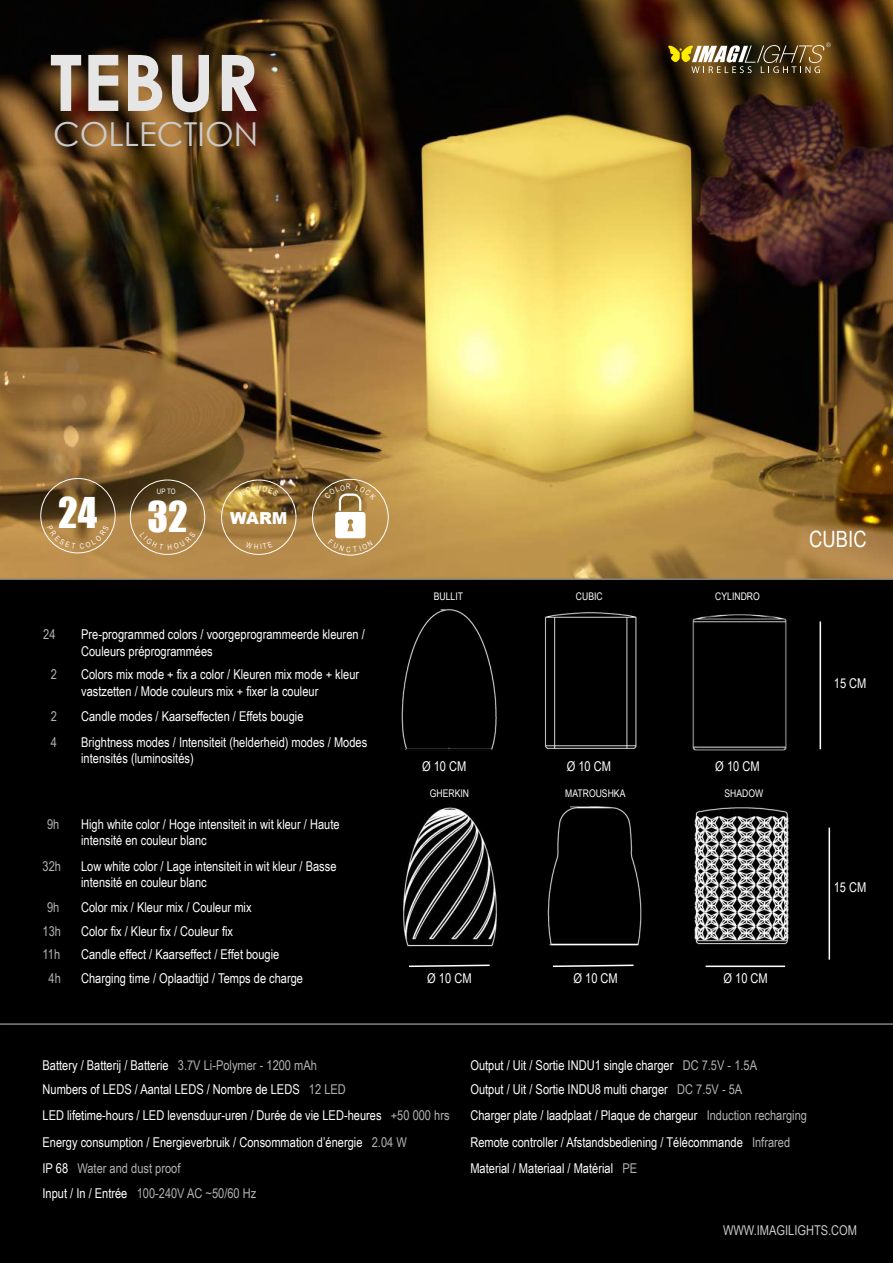
<style>
.page{position:relative;width:893px;height:1263px;background:#fff}
.page>*{position:absolute;margin:0;border:0;box-sizing:border-box;transform-origin:0 0}
.t1{font:700 78px "Century Gothic";color:#e6e6e6}
.t2{font:39px "Impact";color:#fff}
.t3{font:33px "Century Gothic";color:#ccc}
.t4{font:22.5px "Arial Narrow";color:#fff}
.t5{font:900 16.5px "Arial";color:#fff}
.t6{font:13.5px/16.2px "Arial Narrow";color:#fff}
.t7{font:13.5px/26px "Arial Narrow";color:#b3b3b3;text-align:center}
.t8{font:13.5px "Arial Narrow";color:#ccc}
.t9{font:10.5px "Arial Narrow";color:#fff}
.t10{font:7.5px "Arial Narrow";color:#fff}
.s1{color:#b3b3b3}
.s2{color:#fff}
</style>
<div class="page">
<div style="left:0;top:580px;width:893px;height:683px;background:#000"></div>
<img style="left:0;top:0;width:893px;height:578px">
<hr style="left:0;top:1023px;width:893px;height:2px;background:#808080">
<hr style="left:820px;top:621px;width:1px;height:128px;background:#fff">
<svg style="left:668px;top:43px;width:163px;height:30px"></svg>
<hr style="left:829px;top:828px;width:1px;height:132px;background:#fff">
<svg style="left:551px;top:964px;width:84px;height:4px"></svg>
<hr style="left:706px;top:965px;width:79px;height:2px;background:#fff">
<div style="left:312px;top:479px;width:77px;height:76px;border:1px solid #fff;border-radius:50%"></div>
<hr style="left:0;top:578px;width:893px;height:2px;background:#808080">
<div style="left:397px;top:604px;width:103px;height:150px;background:#000"></div>
<img style="left:542px;top:606px;width:98px;height:148px">
<img style="left:689px;top:613px;width:101px;height:141px">
<img style="left:397px;top:803px;width:105px;height:150px">
<svg style="left:407px;top:964px;width:84px;height:4px"></svg>
<img style="left:539px;top:803px;width:105px;height:146px">
<img style="left:692px;top:804px;width:102px;height:145px">
<hr style="left:406px;top:748px;width:85px;height:2px;background:#000">
<svg style="left:40px;top:478px;width:76px;height:76px"></svg>
<svg style="left:130px;top:479px;width:75px;height:76px"></svg>
<img style="left:221px;top:479px;width:76px;height:76px">
<svg style="left:324px;top:484px;width:52px;height:68px"></svg>
<h1 class="t1" style="left:50px;top:23px;width:211px">TEBUR</h1>
<h3 class="t3" style="left:53px;top:111px;width:207px">COLLECTION</h3>
<p class="t10" style="left:157px;top:486px;width:20px">UP TO</p>
<h2 class="t2" style="left:58px;top:482px;width:41px">24</h2>
<h2 class="t2" style="left:147px;top:486px;width:42px">32</h2>
<p class="t10" style="left:256px;top:482px;width:6px">U</p>
<p class="t5" style="left:230px;top:506px;width:59px">WARM</p>
<p class="t7" style="left:43px;top:621px;width:14px">24</p>
<p class="t7" style="left:51px;top:661px;width:8px">2</p>
<p class="t7" style="left:51px;top:702px;width:8px;text-align:left">2<br>4</p>
<p class="t6" style="left:81px;top:626px;width:285px">Pre-programmed colors / voorgeprogrammeerde kleuren /<br>Couleurs préprogrammées</p>
<p class="t6" style="left:81px;top:666px;width:280px">Colors mix mode + fix a color / Kleuren mix mode + kleur vastzetten / Mode couleurs mix + fixer la couleur</p>
<p class="t6" style="left:81px;top:707px;width:224px">Candle modes / Kaarseffecten / Effets bougie</p>
<p class="t6" style="left:81px;top:733px;width:288px">Brightness modes / Intensiteit (helderheid) modes / Modes intensités (luminosités)</p>
<p class="t7" style="left:47px;top:811px;width:14px">9h</p>
<p class="t7" style="left:43px;top:852px;width:20px">32h</p>
<p class="t7" style="left:43px;top:894px;width:20px;line-height:24.5px">9h<br>13h</p>
<p class="t7" style="left:43px;top:942px;width:20px;line-height:23.5px">11h<br>4h</p>
<p class="t6" style="left:81px;top:816px;width:260px">High white color / Hoge intensiteit in wit kleur / Haute intensité en couleur blanc</p>
<p class="t6" style="left:81px;top:857px;width:257px">Low white color / Lage intensiteit in wit kleur / Basse intensité en couleur blanc</p>
<p class="t6" style="left:81px;top:894px;width:172px;line-height:24.5px">Color mix / Kleur mix / Couleur mix<br>Color fix / Kleur fix / Couleur fix</p>
<p class="t6" style="left:81px;top:942px;width:223px;line-height:23.5px">Candle effect / Kaarseffect / Effet bougie<br>Charging time / Oplaadtijd / Temps de charge</p>
<p class="t9" style="left:434px;top:589px;width:31px">BULLIT</p>
<p class="t6" style="left:422px;top:757px;width:46px">Ø 10 CM</p>
<p class="t9" style="left:576px;top:589px;width:28px">CUBIC</p>
<p class="t9" style="left:715px;top:589px;width:46px">CYLINDRO</p>
<p class="t6" style="left:567px;top:757px;width:46px">Ø 10 CM</p>
<p class="t6" style="left:715px;top:757px;width:46px">Ø 10 CM</p>
<p class="t9" style="left:430px;top:785px;width:41px">GHERKIN</p>
<p class="t9" style="left:565px;top:785px;width:62px">MATROUSHKA</p>
<p class="t9" style="left:724px;top:785px;width:40px">SHADOW</p>
<p class="t6" style="left:427px;top:969px;width:46px">Ø 10 CM</p>
<p class="t6" style="left:574px;top:969px;width:46px">Ø 10 CM</p>
<p class="t6" style="left:724px;top:969px;width:46px">Ø 10 CM</p>
<h3 class="t4" style="left:809px;top:522px;width:59px">CUBIC</h3>
<p class="t6" style="left:834px;top:674px;width:34px">15 CM</p>
<p class="t6" style="left:834px;top:878px;width:34px">15 CM</p>
<p class="t6" style="left:43px;top:1052px;width:305px;line-height:24px">Battery / Batterij / Batterie <span class="s1">3.7V Li-Polymer - 1200 mAh<br></span>Numbers of LEDS / Aantal LEDS / Nombre de LEDS <span class="s1">12 LED</span></p>
<p class="t6" style="left:43px;top:1101px;width:409px;line-height:27px">LED lifetime-hours / LED levensduur-uren / Durée de vie LED-heures <span class="s1">+50 000 hrs<br></span>Energy consumption / Energieverbruik / Consommation d’énergie <span class="s1">2.04 W</span></p>
<p class="t7" style="left:43px;top:1179px;width:215px"><span class="s2">Input / In / Entrée</span> 100-240V AC ~50/60 Hz</p>
<p class="t7" style="left:43px;top:1154px;width:139px"><span class="s2">IP 68</span> Water and dust proof</p>
<p class="t6" style="left:470px;top:1052px;width:288px;line-height:24px">Output / Uit / Sortie INDU1 single charger <span class="s1">DC 7.5V - 1.5A<br></span>Output / Uit / Sortie INDU8 multi charger <span class="s1">DC 7.5V - 5A</span></p>
<p class="t6" style="left:470px;top:1101px;width:338px;line-height:27px">Charger plate / laadplaat / Plaque de chargeur <span class="s1">Induction recharging<br></span>Remote controller / Afstandsbediening / Télécommande <span class="s1">Infrared</span></p>
<p class="t6" style="left:470px;top:1159px;width:168px">Material / Materiaal / Matérial <span class="s1">PE</span></p>
<p class="t8" style="left:723px;top:1220px;width:136px">WWW.IMAGILIGHTS.COM</p>
</div>
